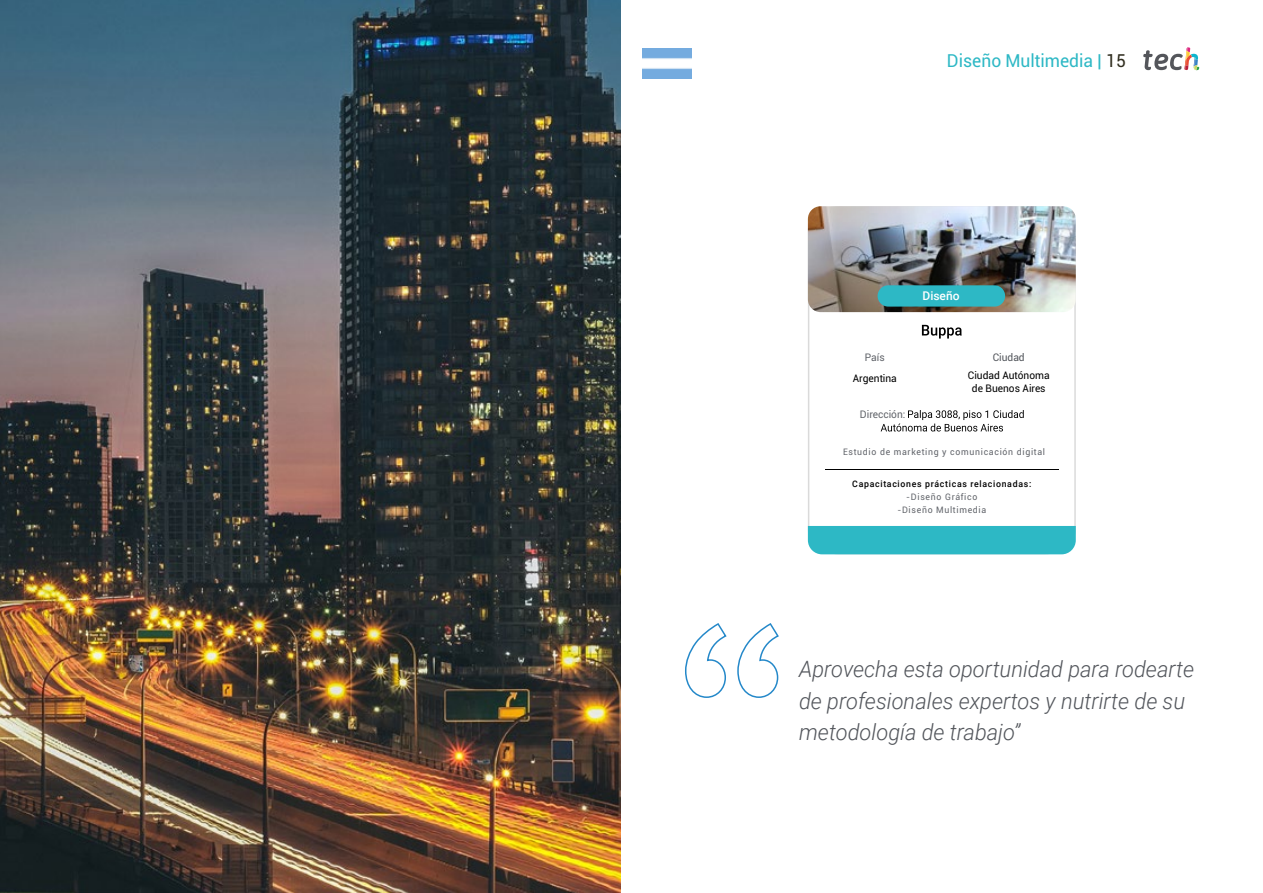
<style>
.page{position:relative;width:1263px;height:893px;background:#fff}
.page>*{position:absolute;margin:0;border:0;box-sizing:border-box;transform-origin:0 0}
.t1{font:italic 300 22.5px/31.5px "Roboto";color:#52555b}
.t2{font:18px "Roboto";color:#2db8c5}
.t3{font:500 12px "Roboto";color:#fff}
.t4{font:10.5px/13.5px "Roboto";color:#000;text-align:center}
.t5{font:10.5px "Roboto";color:#61646a}
.t6{font:10.5px "Roboto";color:#52555b}
.t7{font:9px/13.2px "Roboto";letter-spacing:.08em;color:#61646a;text-align:center}
.t8{font:500 9px "Roboto";letter-spacing:.08em;color:#000}
.s1{color:#312e20}
</style>
<div class="page">
<img style="left:0;top:0;width:621px;height:893px">
<svg style="left:1143px;top:47px;width:56px;height:24px"></svg>
<svg style="left:807px;top:218px;width:269px;height:337px"></svg>
<img style="left:808px;top:206px;width:268px;height:106px">
<div style="left:877px;top:285px;width:128px;height:22px;background:#2db8c5;border-radius:11px"></div>
<div style="left:808px;top:526px;width:268px;height:28px;background:#2db8c5"></div>
<hr style="left:825px;top:469px;width:234px;height:1px;background:#000">
<svg style="left:922px;top:325px;width:40px;height:14px"></svg>
<svg style="left:881px;top:410px;width:143px;height:21px"></svg>
<svg style="left:685px;top:623px;width:94px;height:75px"></svg>
<p class="t2" style="left:947px;top:48px;width:180px">Diseño Multimedia | <span class="s1">15</span></p>
<p class="t5" style="left:865px;top:350px;width:21px">País</p>
<p class="t4" style="left:853px;top:371px;width:46px">Argentina</p>
<p class="t3" style="left:922px;top:288px;width:39px">Diseño</p>
<p class="t6" style="left:993px;top:350px;width:33px">Ciudad</p>
<p class="t4" style="left:968px;top:368px;width:83px">Ciudad Autónoma de Buenos Aires</p>
<p class="t5" style="left:860px;top:407px;width:47px">Dirección:</p>
<p class="t7" style="left:843px;top:445px;width:204px">Estudio de marketing y comunicación digital</p>
<p class="t8" style="left:852px;top:477px;width:180px">Capacitaciones prácticas relacionadas:</p>
<p class="t7" style="left:897px;top:490px;width:90px">-Diseño Gráfico -Diseño Multimedia</p>
<p class="t1" style="left:799px;top:653px;width:397px">Aprovecha esta oportunidad para rodearte de profesionales expertos y nutrirte de su metodología de trabajo”</p>
</div>
